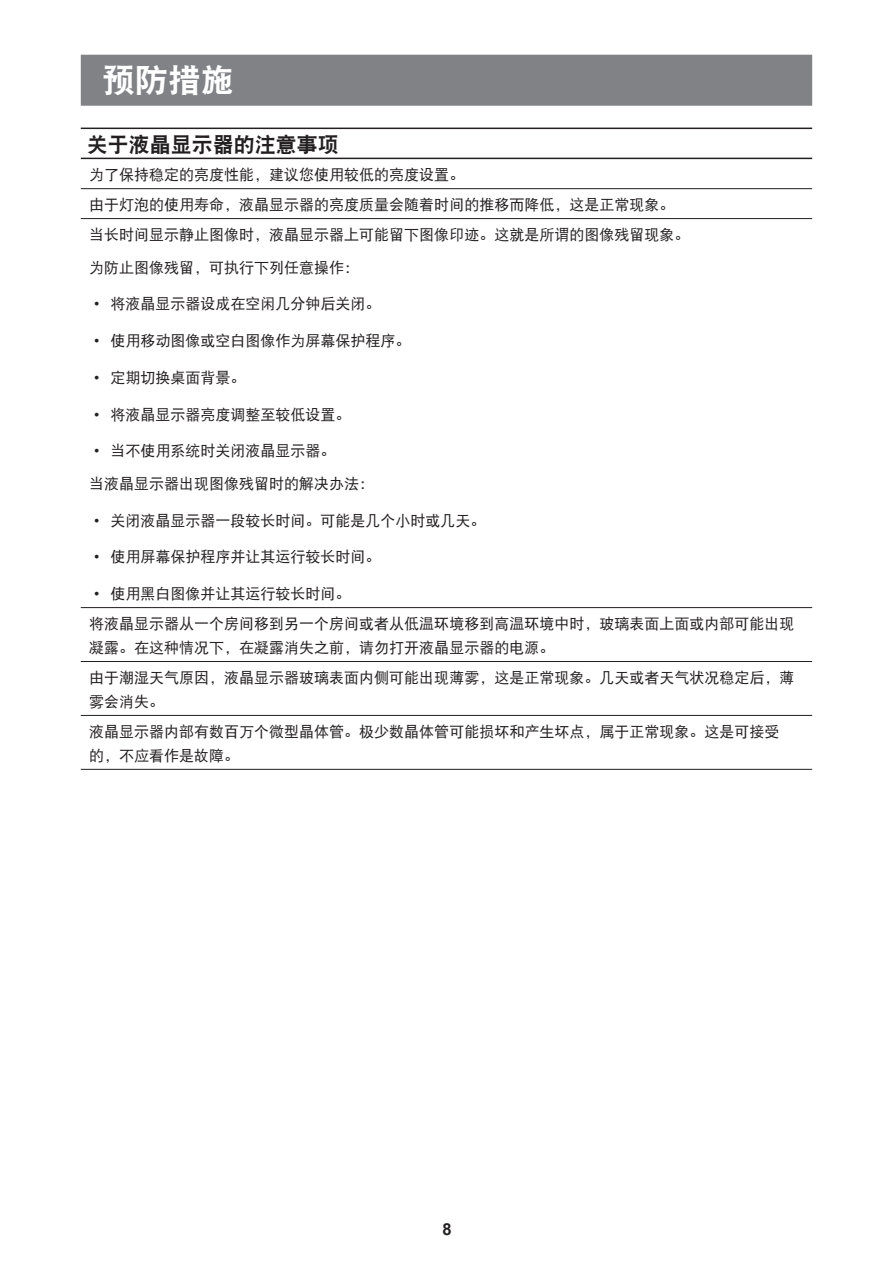
<style>
.page{position:relative;width:893px;height:1263px;background:#fff}
.page>*{position:absolute;margin:0;border:0;box-sizing:border-box;transform-origin:0 0}
.t1{font:33px "DF Hei W9";color:#fff}
.t2{font:21px "DF Hei W9";color:#231f20}
.t3{font:700 16.5px "Arial";color:#231f20}
.t4{font:15px/29.8px "DF Hei W5";color:#231f20}
.s1{font-family:"Arial"}
</style>
<div class="page">
<div style="left:81px;top:55px;width:731px;height:51px;background:#808285;border:2px solid #808285"></div>
<hr style="left:81px;top:188px;width:731px;height:1px;background:#231f20">
<hr style="left:81px;top:218px;width:731px;height:1px;background:#231f20">
<hr style="left:81px;top:607px;width:731px;height:1px;background:#231f20">
<hr style="left:81px;top:661px;width:731px;height:1px;background:#231f20">
<hr style="left:81px;top:715px;width:731px;height:1px;background:#231f20">
<hr style="left:81px;top:769px;width:731px;height:1px;background:#231f20">
<hr style="left:81px;top:128px;width:731px;height:1px;background:#231f20">
<hr style="left:81px;top:158px;width:731px;height:1px;background:#231f20">
<h1 class="t1" style="left:102px;top:64px;width:133px">预防措施</h1>
<h2 class="t2" style="left:87px;top:134px;width:253px">关于液晶显示器的注意事项</h2>
<p class="t4" style="left:89px;top:160px;width:601px">为了保持稳定的亮度性能，建议您使用较低的亮度设置。<br>由于灯泡的使用寿命，液晶显示器的亮度质量会随着时间的推移而降低，这是正常现象。当长时间显示静止图像时，液晶显示器上可能留下图像印迹。这就是所谓的图像残留现象。</p>
<p class="t4" style="left:89px;top:252px;width:271px">为防止图像残留，可执行下列任意操作：</p>
<p class="t4" style="left:94px;top:289px;width:288px"><span class="s1">•</span> 将液晶显示器设成在空闲几分钟后关闭。</p>
<p class="t4" style="left:94px;top:326px;width:318px"><span class="s1">•</span> 使用移动图像或空白图像作为屏幕保护程序。</p>
<p class="t4" style="left:94px;top:362px;width:153px"><span class="s1">•</span> 定期切换桌面背景。</p>
<p class="t4" style="left:94px;top:399px;width:258px"><span class="s1">•</span> 将液晶显示器亮度调整至较低设置。</p>
<p class="t4" style="left:89px;top:435px;width:286px;line-height:32.5px;text-indent:5px"><span class="s1">•</span> 当不使用系统时关闭液晶显示器。<br>当液晶显示器出现图像残留时的解决办法：</p>
<p class="t4" style="left:94px;top:505px;width:393px"><span class="s1">•</span> 关闭液晶显示器一段较长时间。可能是几个小时或几天。</p>
<p class="t4" style="left:94px;top:542px;width:288px"><span class="s1">•</span> 使用屏幕保护程序并让其运行较长时间。</p>
<p class="t4" style="left:89px;top:579px;width:707px;text-indent:5px"><span class="s1">•</span> 使用黑白图像并让其运行较长时间。<br>将液晶显示器从一个房间移到另一个房间或者从低温环境移到高温环境中时，玻璃表面上面或内部可能出现</p>
<p class="t4" style="left:89px;top:633px;width:707px">凝露。在这种情况下，在凝露消失之前，请勿打开液晶显示器的电源。<br>由于潮湿天气原因，液晶显示器玻璃表面内侧可能出现薄雾，这是正常现象。几天或者天气状况稳定后，薄</p>
<p class="t4" style="left:89px;top:686px;width:692px">雾会消失。<br>液晶显示器内部有数百万个微型晶体管。极少数晶体管可能损坏和产生坏点，属于正常现象。这是可接受</p>
<p class="t4" style="left:89px;top:740px;width:151px">的，不应看作是故障。</p>
<p class="t3" style="left:443px;top:1217px;width:11px">8</p>
</div>
